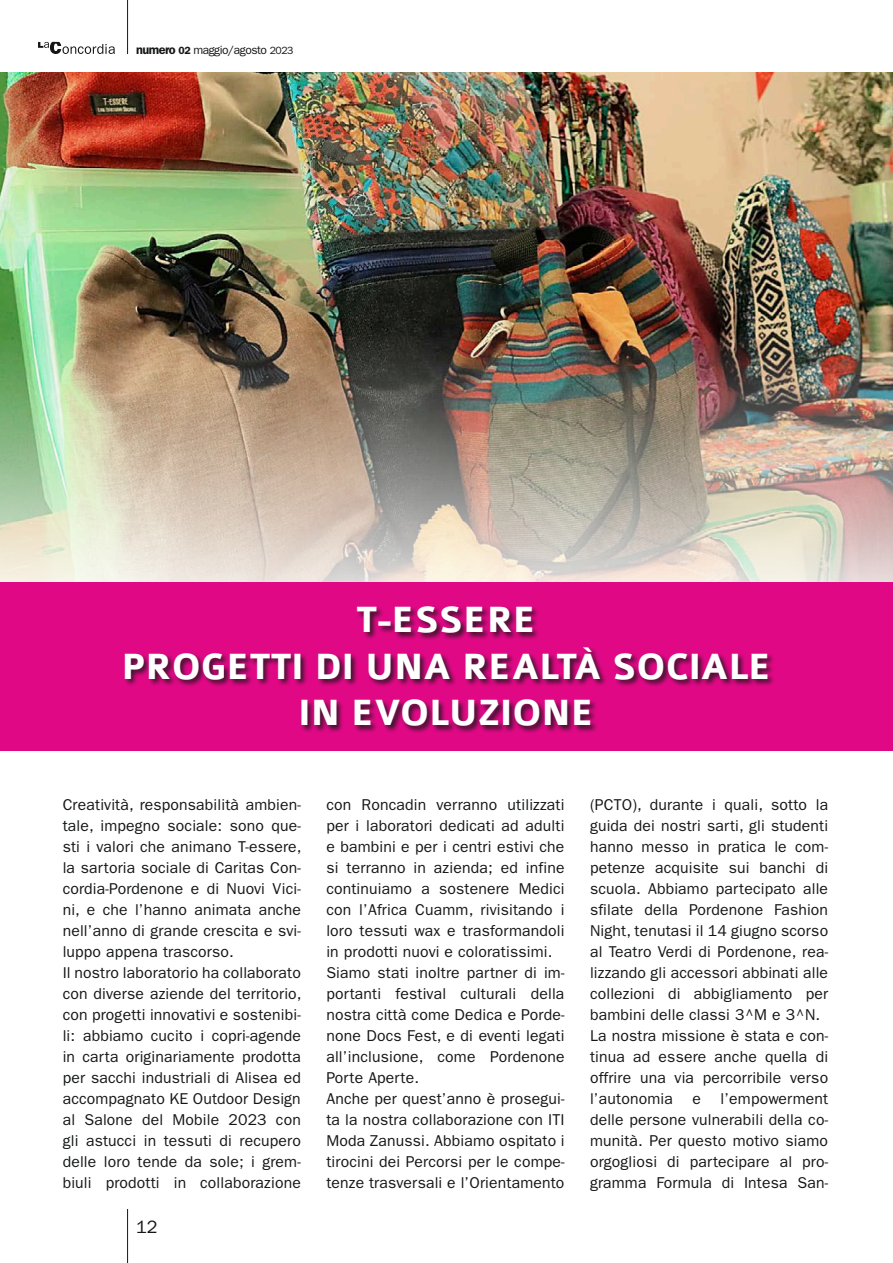
<style>
.page{position:relative;width:893px;height:1263px;background:#fff}
.page>*{position:absolute;margin:0;border:0;box-sizing:border-box;transform-origin:0 0}
.t1{font:700 39px/46.5px "Colaborate";color:#fff;text-align:center}
.t2{font:18px "Franklin Gothic";color:#151616}
.t3{font:15.75px/21px "Franklin Gothic";letter-spacing:.01em;color:#151616}
.t4{font:12px "Franklin Gothic";letter-spacing:-.04em;color:#151616}
.s1{font-weight:600;font-size:12.75px}
.s2{font-weight:600;font-size:10.5px}
.s3{font-size:10.5px}
</style>
<div class="page">
<img style="left:0;top:72px;width:893px;height:511px">
<hr style="left:127px;top:1209px;width:1px;height:54px;background:#151616">
<hr style="left:127px;top:0;width:1px;height:54px;background:#151616">
<svg style="left:38px;top:42px;width:77px;height:12px"></svg>
<div style="left:0;top:583px;width:893px;height:168px;background:#e10886"></div>
<div style="left:123px;top:605px;width:652px;height:129px;background:#151616;opacity:.8"></div>
<p class="t4" style="left:136px;top:43px;width:159px"><span class="s1">numero</span> <span class="s2">02</span> maggio/agosto <span class="s3">2023</span></p>
<h1 class="t1" style="left:121px;top:598px;width:652px">T-ESSERE<br>PROGETTI DI UNA REALTÀ SOCIALE<br>IN EVOLUZIONE</h1>
<p class="t3" style="left:63px;top:794px;width:240px">Creatività, responsabilità ambien&shy;tale, impegno sociale: sono que&shy;sti i valori che animano T-essere, la sartoria sociale di Caritas Con&shy;cordia-Pordenone e di Nuovi Vici&shy;ni, e che l’hanno animata anche nell’anno di grande crescita e svi&shy;luppo appena trascorso.<br>Il nostro laboratorio ha collaborato con diverse aziende del territorio, con progetti innovativi e sostenibi&shy;li: abbiamo cucito i copri-agende in carta originariamente prodotta per sacchi industriali di Alisea ed accompagnato KE Outdoor Design al Salone del Mobile 2023 con gli astucci in tessuti di recupero delle loro tende da sole; i grem&shy;biuli prodotti in collaborazione</p>
<p class="t3" style="left:326px;top:794px;width:240px">con Roncadin verranno utilizzati per i laboratori dedicati ad adulti e bambini e per i centri estivi che si terranno in azienda; ed infine continuiamo a sostenere Medici con l’Africa Cuamm, rivisitando i loro tessuti wax e trasformandoli in prodotti nuovi e coloratissimi.<br>Siamo stati inoltre partner di im&shy;portanti festival culturali della nostra città come Dedica e Porde&shy;none Docs Fest, e di eventi legati all’inclusione, come Pordenone Porte Aperte.<br>Anche per quest’anno è prosegui&shy;ta la nostra collaborazione con ITI Moda Zanussi. Abbiamo ospitato i tirocini dei Percorsi per le compe&shy;tenze trasversali e l’Orientamento</p>
<p class="t3" style="left:590px;top:794px;width:240px">(PCTO), durante i quali, sotto la guida dei nostri sarti, gli studenti hanno messo in pratica le com&shy;petenze acquisite sui banchi di scuola. Abbiamo partecipato alle sfilate della Pordenone Fashion Night, tenutasi il 14 giugno scorso al Teatro Verdi di Pordenone, rea&shy;lizzando gli accessori abbinati alle collezioni di abbigliamento per bambini delle classi 3^M e 3^N.<br>La nostra missione è stata e con&shy;tinua ad essere anche quella di offrire una via percorribile verso l’autonomia e l’empowerment delle persone vulnerabili della co&shy;munità. Per questo motivo siamo orgogliosi di partecipare al pro&shy;gramma Formula di Intesa San-</p>
<p class="t2" style="left:136px;top:1216px;width:23px">12</p>
</div>
